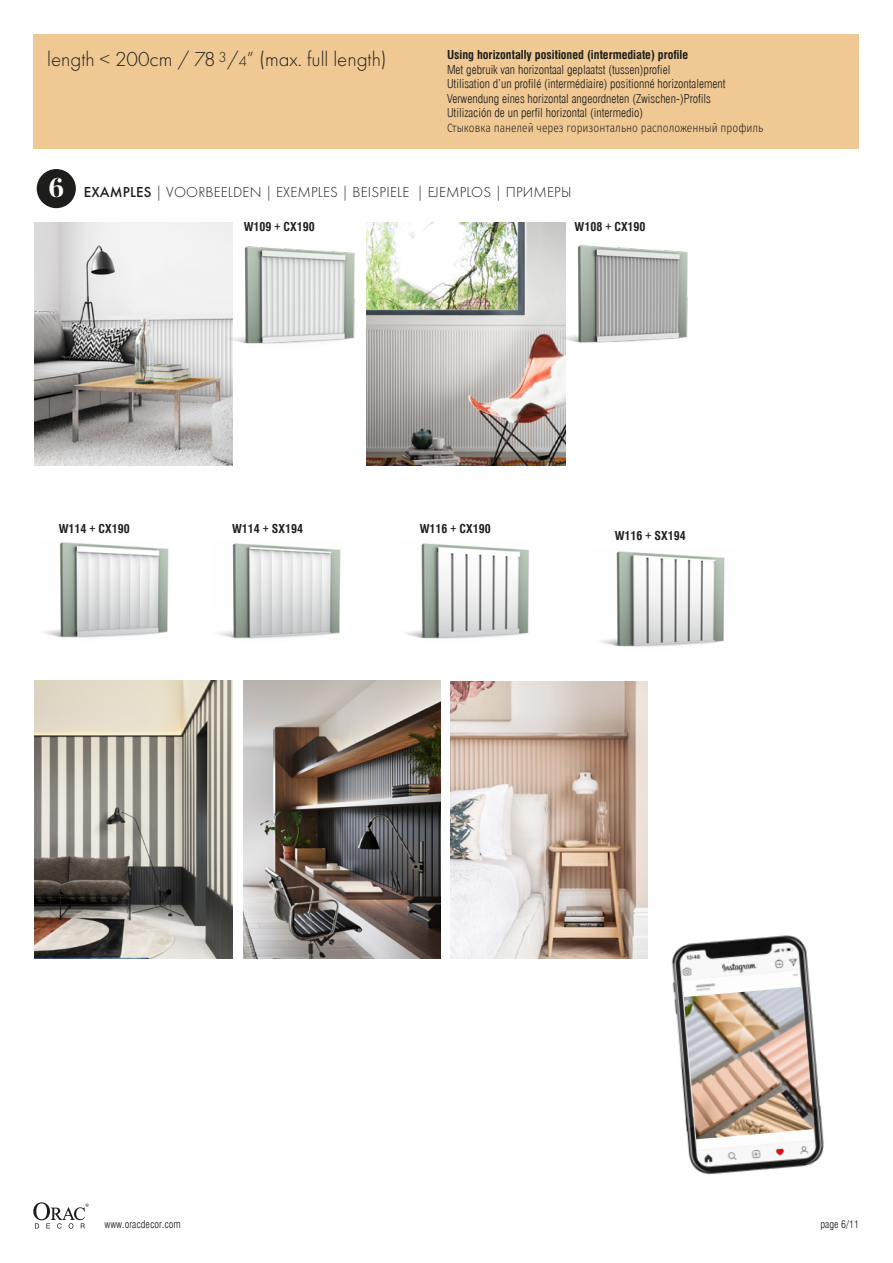
<style>
.page{position:relative;width:893px;height:1263px;background:#fff}
.page>*{position:absolute;margin:0;border:0;box-sizing:border-box;transform-origin:0 0}
.t1{font:700 27px "Butler";color:#fff}
.t2{font:300 21px "Futura PT";color:#1d1d1b}
.t3{font:300 15px "Futura PT";letter-spacing:.01em;color:#1d1d1b}
.t4{font:300 condensed 12px/14.4px "Swiss 721 TL";color:#1d1d1b}
.t5{font:700 condensed 12px "Swiss 721 TL";color:#1d1d1b}
.t6{font:300 12px "Fira Sans";color:#1d1d1b;scale:.85 1}
.t7{font:300 condensed 10.5px "Swiss 721 TL";color:#1d1d1b}
.s1{font-size:15px}
.s2{font-weight:500}
</style>
<div class="page">
<img style="left:406px;top:543px;width:123px;height:96px">
<img style="left:601px;top:551px;width:124px;height:96px">
<img style="left:44px;top:542px;width:125px;height:96px">
<img style="left:218px;top:543px;width:123px;height:96px">
<div style="left:37px;top:169px;width:39px;height:39px;background:#1d1d1b;border-radius:50%"></div>
<img style="left:367px;top:223px;width:198px;height:242px">
<img style="left:34px;top:223px;width:199px;height:242px">
<img style="left:538px;top:238px;width:150px;height:113px">
<img style="left:205px;top:239px;width:190px;height:113px">
<img style="left:34px;top:680px;width:198px;height:278px">
<img style="left:244px;top:680px;width:196px;height:278px">
<img style="left:451px;top:681px;width:196px;height:278px">
<svg style="left:33px;top:1202px;width:56px;height:26px"></svg>
<img style="left:671px;top:935px;width:149px;height:170px">
<img style="left:687px;top:1105px;width:137px;height:70px">
<img style="left:684px;top:987px;width:130px;height:152px">
<div style="left:34px;top:34px;width:825px;height:115px;background:#efc893"></div>
<h2 class="t2" style="left:47px;top:48px;width:341px">length &lt; 200cm / 78 <sup>3</sup>/<span class="s1">4</span>” (max. full length)</h2>
<p class="t5" style="left:447px;top:48px;width:243px">Using horizontally positioned (intermediate) profile</p>
<p class="t4" style="left:447px;top:62px;width:280px">Met gebruik van horizontaal geplaatst (tussen)profiel<br>Utilisation d’un profilé (intermédiaire) positionné horizontalement Verwendung eines horizontal angeordneten (Zwischen-)Profils Utilización de un perfil horizontal (intermedio)</p>
<p class="t6" style="left:447px;top:119px;width:374px">Стыковка панелей через горизонтально расположенный профиль</p>
<h1 class="t1" style="left:49px;top:170px;width:17px">6</h1>
<p class="t3" style="left:84px;top:183px;width:489px"><span class="s2">EXAMPLES</span> | VOORBEELDEN | EXEMPLES | BEISPIELE | EJEMPLOS | ПРИМЕРЫ</p>
<p class="t5" style="left:244px;top:219px;width:72px">W109 + CX190</p>
<p class="t5" style="left:575px;top:219px;width:72px">W108 + CX190</p>
<p class="t5" style="left:59px;top:521px;width:72px">W114 + CX190</p>
<p class="t5" style="left:232px;top:521px;width:72px">W114 + SX194</p>
<p class="t5" style="left:420px;top:521px;width:72px">W116 + CX190</p>
<p class="t5" style="left:615px;top:528px;width:72px">W116 + SX194</p>
<p class="t7" style="left:104px;top:1218px;width:78px">www.oracdecor.com</p>
<p class="t7" style="left:820px;top:1218px;width:40px">page 6/11</p>
</div>
